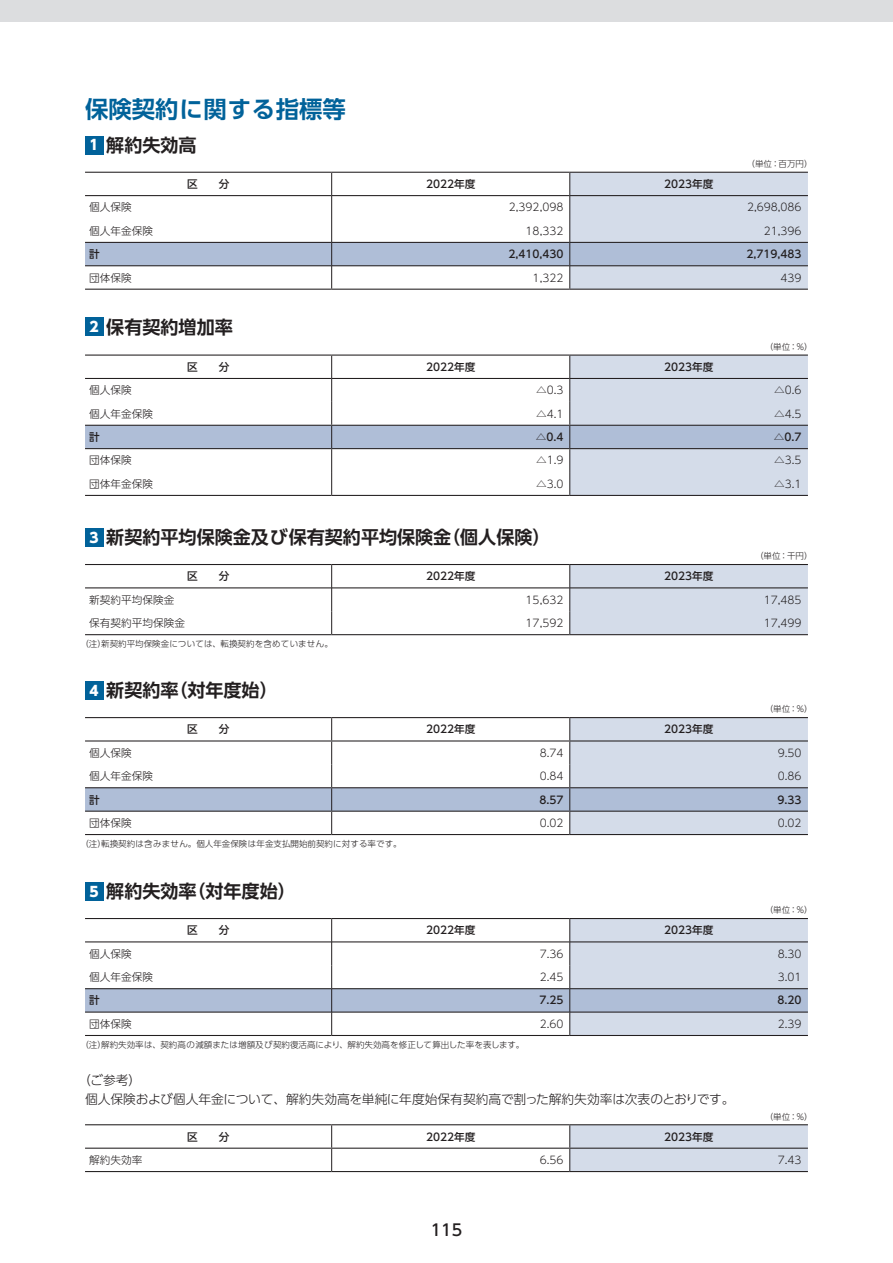
<style>
.page{position:relative;width:893px;height:1263px;background:#fff}
.page>*{position:absolute;margin:0;border:0;box-sizing:border-box;transform-origin:0 0}
.t1{font:700 23.4px "UD Shin Go Pro De";letter-spacing:.015em;color:#01629a}
.t2{font:700 18px "UD Shin Go Pro De";color:#231f20}
.t3{font:500 15.9px "UD Shin Go Pro";color:#231f20}
.t4{font:300 12.75px/19.2px "UD Shin Go Pro";color:#231f20}
.t5{font:300 10.65px "UD Shin Go Pr 6";color:#231f20}
.t6{font:500 10.65px "UD Shin Go Pr 6";color:#231f20}
.t7{font:300 8.55px "UD Shin Go Pr 6";color:#231f20}
.s1{font-family:"UD Shin Go Pro";font-weight:800;font-size:13.8px;color:#fff}
</style>
<div class="page">
<div style="left:0;top:0;width:893px;height:21px;background:#dcdddf"></div>
<hr style="left:85px;top:289px;width:247px;height:1px;background:#231f20">
<hr style="left:332px;top:289px;width:238px;height:1px;background:#231f20">
<hr style="left:570px;top:289px;width:238px;height:1px;background:#231f20">
<svg style="left:85px;top:172px;width:723px;height:117px"></svg>
<svg style="left:85px;top:355px;width:723px;height:140px"></svg>
<hr style="left:85px;top:425px;width:247px;height:1px;background:#231f20">
<hr style="left:332px;top:425px;width:238px;height:1px;background:#231f20">
<hr style="left:570px;top:425px;width:238px;height:1px;background:#231f20">
<hr style="left:85px;top:448px;width:247px;height:1px;background:#231f20">
<hr style="left:332px;top:448px;width:238px;height:1px;background:#231f20">
<hr style="left:570px;top:448px;width:238px;height:1px;background:#231f20">
<hr style="left:85px;top:495px;width:247px;height:1px;background:#231f20">
<hr style="left:332px;top:495px;width:238px;height:1px;background:#231f20">
<hr style="left:570px;top:495px;width:238px;height:1px;background:#231f20">
<hr style="left:85px;top:587px;width:246px;height:1px;background:#231f20">
<hr style="left:332px;top:587px;width:238px;height:1px;background:#231f20">
<hr style="left:85px;top:634px;width:247px;height:1px;background:#231f20">
<hr style="left:332px;top:634px;width:238px;height:1px;background:#231f20">
<hr style="left:85px;top:564px;width:247px;height:1px;background:#231f20">
<hr style="left:332px;top:564px;width:238px;height:1px;background:#231f20">
<svg style="left:331px;top:565px;width:1px;height:69px"></svg>
<svg style="left:570px;top:564px;width:238px;height:71px;background:#ccd3e0"></svg>
<hr style="left:85px;top:717px;width:247px;height:1px;background:#231f20">
<hr style="left:332px;top:717px;width:238px;height:1px;background:#231f20">
<hr style="left:570px;top:717px;width:238px;height:1px;background:#231f20">
<hr style="left:85px;top:834px;width:247px;height:1px;background:#231f20">
<hr style="left:332px;top:834px;width:238px;height:1px;background:#231f20">
<hr style="left:570px;top:834px;width:238px;height:1px;background:#231f20">
<svg style="left:85px;top:718px;width:723px;height:116px"></svg>
<hr style="left:85px;top:1035px;width:247px;height:1px;background:#231f20">
<hr style="left:332px;top:1035px;width:238px;height:1px;background:#231f20">
<hr style="left:570px;top:1035px;width:238px;height:1px;background:#231f20">
<svg style="left:85px;top:918px;width:723px;height:117px"></svg>
<div style="left:85px;top:136px;width:18px;height:18px;background:#01629a"></div>
<div style="left:85px;top:318px;width:18px;height:18px;background:#01629a"></div>
<div style="left:85px;top:528px;width:18px;height:18px;background:#01629a"></div>
<div style="left:85px;top:681px;width:18px;height:18px;background:#01629a"></div>
<div style="left:85px;top:882px;width:18px;height:18px;background:#01629a"></div>
<hr style="left:85px;top:1171px;width:247px;height:1px;background:#231f20">
<hr style="left:332px;top:1171px;width:238px;height:1px;background:#231f20">
<hr style="left:570px;top:1171px;width:238px;height:1px;background:#231f20">
<hr style="left:85px;top:1124px;width:247px;height:1px;background:#231f20">
<hr style="left:332px;top:1124px;width:238px;height:1px;background:#231f20">
<hr style="left:570px;top:1124px;width:238px;height:1px;background:#231f20">
<hr style="left:85px;top:1148px;width:247px;height:1px;background:#231f20">
<hr style="left:332px;top:1148px;width:238px;height:1px;background:#231f20">
<svg style="left:331px;top:1125px;width:1px;height:46px"></svg>
<svg style="left:570px;top:1125px;width:238px;height:46px;background:#ced5e2"></svg>
<h1 class="t1" style="left:85px;top:90px;width:262px">保険契約に関する指標等</h1>
<h2 class="t2" style="left:90px;top:130px;width:109px"><span class="s1">1</span> 解約失効高</h2>
<p class="t6" style="left:187px;top:175px;width:44px">区　　分</p>
<p class="t6" style="left:426px;top:175px;width:51px">2022年度</p>
<p class="t6" style="left:664px;top:175px;width:51px">2023年度</p>
<p class="t7" style="left:747px;top:157px;width:67px">（単位：百万円）</p>
<p class="t5" style="left:89px;top:199px;width:44px">個人保険</p>
<p class="t5" style="left:509px;top:199px;width:56px">2,392,098</p>
<p class="t5" style="left:747px;top:199px;width:56px">2,698,086</p>
<p class="t5" style="left:89px;top:222px;width:65px">個人年金保険</p>
<p class="t5" style="left:526px;top:222px;width:39px">18,332</p>
<p class="t5" style="left:764px;top:222px;width:39px">21,396</p>
<p class="t6" style="left:89px;top:245px;width:12px">計</p>
<p class="t6" style="left:508px;top:245px;width:57px">2,410,430</p>
<p class="t6" style="left:746px;top:245px;width:57px">2,719,483</p>
<p class="t5" style="left:89px;top:269px;width:44px">団体保険</p>
<p class="t5" style="left:533px;top:269px;width:32px">1,322</p>
<p class="t5" style="left:780px;top:269px;width:23px">439</p>
<h2 class="t2" style="left:90px;top:312px;width:145px"><span class="s1">2</span> 保有契約増加率</h2>
<p class="t6" style="left:187px;top:358px;width:44px">区　　分</p>
<p class="t6" style="left:426px;top:358px;width:51px">2022年度</p>
<p class="t6" style="left:664px;top:358px;width:51px">2023年度</p>
<p class="t7" style="left:765px;top:340px;width:49px">（単位：％）</p>
<p class="t5" style="left:89px;top:381px;width:44px">個人保険</p>
<p class="t5" style="left:536px;top:381px;width:29px">△0.3</p>
<p class="t5" style="left:774px;top:381px;width:29px">△0.6</p>
<p class="t5" style="left:89px;top:405px;width:65px">個人年金保険</p>
<p class="t5" style="left:536px;top:405px;width:29px">△4.1</p>
<p class="t5" style="left:774px;top:405px;width:29px">△4.5</p>
<p class="t6" style="left:89px;top:428px;width:12px">計</p>
<p class="t6" style="left:536px;top:428px;width:29px">△0.4</p>
<p class="t6" style="left:774px;top:428px;width:29px">△0.7</p>
<p class="t5" style="left:89px;top:452px;width:44px">団体保険</p>
<p class="t5" style="left:536px;top:452px;width:29px">△1.9</p>
<p class="t5" style="left:774px;top:452px;width:29px">△3.5</p>
<p class="t5" style="left:89px;top:475px;width:65px">団体年金保険</p>
<p class="t5" style="left:536px;top:475px;width:29px">△3.0</p>
<p class="t5" style="left:774px;top:475px;width:29px">△3.1</p>
<h2 class="t2" style="left:90px;top:523px;width:463px"><span class="s1">3</span> 新契約平均保険金及び保有契約平均保険金（個人保険）</h2>
<p class="t6" style="left:187px;top:567px;width:44px">区　　分</p>
<p class="t6" style="left:426px;top:567px;width:51px">2022年度</p>
<p class="t6" style="left:664px;top:567px;width:51px">2023年度</p>
<p class="t7" style="left:755px;top:549px;width:59px">（単位：千円）</p>
<p class="t5" style="left:89px;top:591px;width:87px">新契約平均保険金</p>
<p class="t5" style="left:526px;top:591px;width:39px">15,632</p>
<p class="t5" style="left:764px;top:591px;width:39px">17,485</p>
<p class="t5" style="left:89px;top:614px;width:97px">保有契約平均保険金</p>
<p class="t5" style="left:526px;top:614px;width:39px">17,592</p>
<p class="t5" style="left:764px;top:614px;width:39px">17,499</p>
<p class="t7" style="left:80px;top:637px;width:254px">（注）新契約平均保険金については、転換契約を含めていません。</p>
<h2 class="t2" style="left:90px;top:676px;width:190px"><span class="s1">4</span> 新契約率（対年度始）</h2>
<p class="t6" style="left:187px;top:721px;width:44px">区　　分</p>
<p class="t6" style="left:426px;top:721px;width:51px">2022年度</p>
<p class="t6" style="left:664px;top:721px;width:51px">2023年度</p>
<p class="t7" style="left:765px;top:702px;width:49px">（単位：％）</p>
<p class="t5" style="left:89px;top:744px;width:44px">個人保険</p>
<p class="t5" style="left:540px;top:744px;width:25px">8.74</p>
<p class="t5" style="left:778px;top:744px;width:25px">9.50</p>
<p class="t5" style="left:89px;top:767px;width:65px">個人年金保険</p>
<p class="t5" style="left:540px;top:767px;width:25px">0.84</p>
<p class="t5" style="left:778px;top:767px;width:25px">0.86</p>
<p class="t6" style="left:89px;top:791px;width:12px">計</p>
<p class="t6" style="left:539px;top:791px;width:26px">8.57</p>
<p class="t6" style="left:777px;top:791px;width:26px">9.33</p>
<p class="t5" style="left:89px;top:814px;width:44px">団体保険</p>
<p class="t5" style="left:540px;top:814px;width:25px">0.02</p>
<p class="t5" style="left:778px;top:814px;width:25px">0.02</p>
<p class="t7" style="left:80px;top:837px;width:323px">（注）転換契約は含みません。個人年金保険は年金支払開始前契約に対する率です。</p>
<h2 class="t2" style="left:90px;top:877px;width:208px"><span class="s1">5</span> 解約失効率（対年度始）</h2>
<p class="t6" style="left:187px;top:921px;width:44px">区　　分</p>
<p class="t6" style="left:426px;top:921px;width:51px">2022年度</p>
<p class="t6" style="left:664px;top:921px;width:51px">2023年度</p>
<p class="t7" style="left:765px;top:903px;width:49px">（単位：％）</p>
<p class="t5" style="left:89px;top:945px;width:44px">個人保険</p>
<p class="t5" style="left:540px;top:945px;width:25px">7.36</p>
<p class="t5" style="left:778px;top:945px;width:25px">8.30</p>
<p class="t5" style="left:89px;top:968px;width:65px">個人年金保険</p>
<p class="t5" style="left:540px;top:968px;width:25px">2.45</p>
<p class="t5" style="left:778px;top:968px;width:25px">3.01</p>
<p class="t6" style="left:89px;top:992px;width:12px">計</p>
<p class="t6" style="left:539px;top:992px;width:26px">7.25</p>
<p class="t6" style="left:777px;top:992px;width:26px">8.20</p>
<p class="t5" style="left:89px;top:1015px;width:44px">団体保険</p>
<p class="t5" style="left:540px;top:1015px;width:25px">2.60</p>
<p class="t5" style="left:778px;top:1015px;width:25px">2.39</p>
<p class="t7" style="left:80px;top:1037px;width:446px">（注）解約失効率は、契約高の減額または増額及び契約復活高により、解約失効高を修正して算出した率を表します。</p>
<p class="t4" style="left:85px;top:1070px;width:651px;text-indent:-7px">（ご参考）<br>個人保険および個人年金について、解約失効高を単純に年度始保有契約高で割った解約失効率は次表のとおりです。</p>
<p class="t6" style="left:187px;top:1128px;width:44px">区　　分</p>
<p class="t6" style="left:426px;top:1128px;width:51px">2022年度</p>
<p class="t6" style="left:664px;top:1128px;width:51px">2023年度</p>
<p class="t7" style="left:765px;top:1109px;width:49px">（単位：％）</p>
<p class="t5" style="left:89px;top:1151px;width:55px">解約失効率</p>
<p class="t5" style="left:540px;top:1151px;width:25px">6.56</p>
<p class="t5" style="left:778px;top:1151px;width:25px">7.43</p>
<h3 class="t3" style="left:431px;top:1216px;width:33px">115</h3>
</div>
